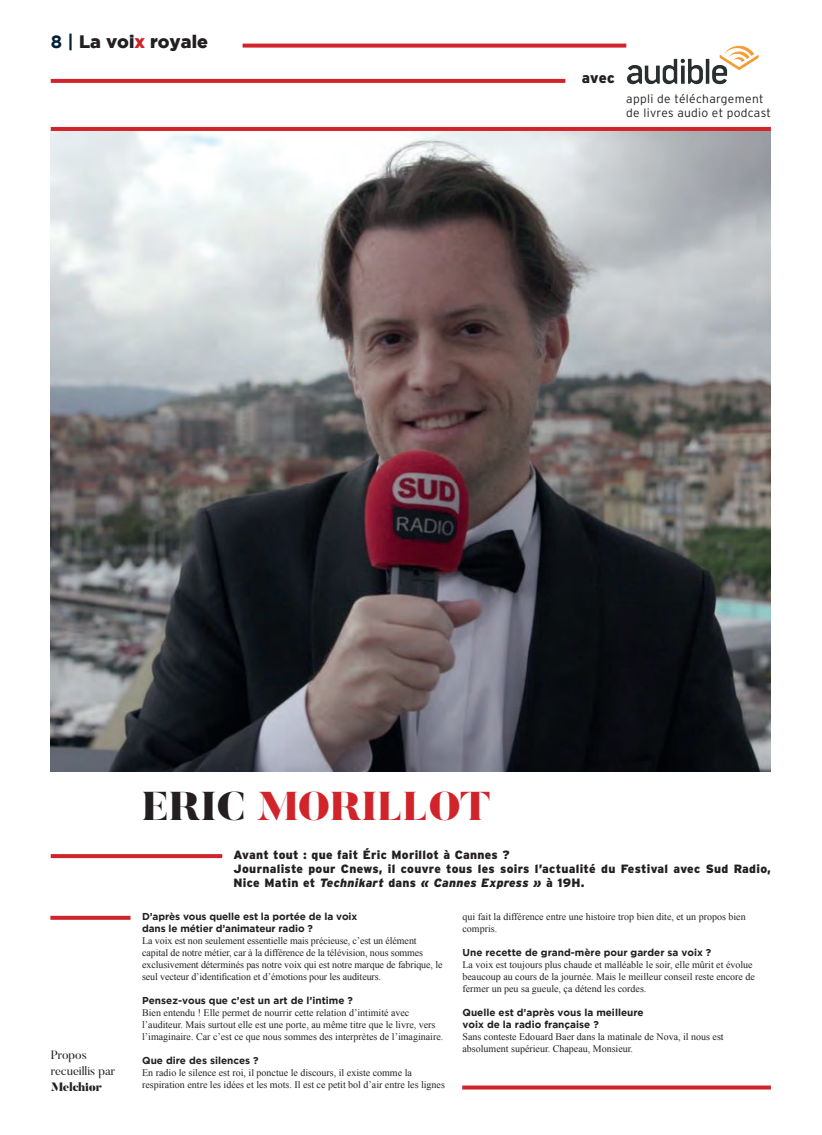
<style>
.page{position:relative;width:822px;height:1135px;background:#fff}
.page>*{position:absolute;margin:0;border:0;box-sizing:border-box;transform-origin:0 0}
.t1{font:900 40px "Butler";color:#d1232a}
.t2{font:900 18px "Gotham";color:#231f20}
.t3{font:900 14.8px "Interstate";color:#231f20}
.t4{font:900 12px/14px "Interstate";letter-spacing:.025em;color:#231f20}
.t5{font:300 12px/14px "Interstate";letter-spacing:.025em;color:#231f20}
.t6{font:12px/16px "Butler";color:#231f20}
.t7{font:900 12px "Butler";letter-spacing:-.02em;color:#231f20}
.t8{font:10px/12px "Times New Roman";color:#231f20}
.t9{font:700 10px/12px "Gotham";color:#231f20}
.s1{font-weight:700;color:#001f36}
.s2{color:#d1232a}
.s3{color:#231f20}
.s4{font-style:italic}
</style>
<div class="page">
<img style="left:51px;top:131px;width:720px;height:640px">
<svg style="left:50px;top:915px;width:80px;height:4px"></svg>
<svg style="left:462px;top:1085px;width:309px;height:4px"></svg>
<svg style="left:51px;top:854px;width:171px;height:4px"></svg>
<svg style="left:51px;top:79px;width:514px;height:4px;fill:#d1232a"></svg>
<hr style="left:51px;top:127px;width:720px;height:4px;background:#d1232a">
<svg style="left:243px;top:44px;width:383px;height:4px;fill:#d1232a"></svg>
<img style="left:626px;top:45px;width:133px;height:40px">
<h2 class="t2" style="left:51px;top:31px;width:159px"><span class="s1">8 |</span> La voi<span class="s2">x</span> royale</h2>
<h3 class="t3" style="left:582px;top:69px;width:35px">avec</h3>
<p class="t5" style="left:626px;top:92px;width:146px">appli de téléchargement de livres audio et podcast</p>
<p class="t6" style="left:51px;top:1046px;width:66px">Propos recueillis par</p>
<p class="t7" style="left:51px;top:1078px;width:53px">Melchior</p>
<h1 class="t1" style="left:142px;top:780px;width:350px"><span class="s3">ERIC</span> MORILLOT</h1>
<p class="t4" style="left:234px;top:847px;width:539px">Avant tout : que fait Éric Morillot à Cannes ?<br>Journaliste pour Cnews, il couvre tous les soirs l’actualité du Festival avec Sud Radio,<br>Nice Matin et <span class="s4">Technikart</span> dans <span class="s4">« Cannes Express »</span> à 19H.</p>
<p class="t9" style="left:142px;top:910px;width:217px">D’après vous quelle est la portée de la voix dans le métier d’animateur radio ?</p>
<p class="t8" style="left:142px;top:934px;width:302px">La voix est non seulement essentielle mais précieuse, c’est un élément capital de notre métier, car à la différence de la télévision, nous sommes exclusivement déterminés pas notre voix qui est notre marque de fabrique, le seul vecteur d’identification et d’émotions pour les auditeurs.</p>
<p class="t9" style="left:142px;top:994px;width:212px">Pensez-vous que c’est un art de l’intime ?</p>
<p class="t8" style="left:142px;top:1006px;width:303px">Bien entendu ! Elle permet de nourrir cette relation d’intimité avec l’auditeur. Mais surtout elle est une porte, au même titre que le livre, vers l’imaginaire. Car c’est ce que nous sommes des interprètes de l’imaginaire.</p>
<p class="t9" style="left:142px;top:1054px;width:118px">Que dire des silences ?</p>
<p class="t8" style="left:142px;top:1066px;width:304px">En radio le silence est roi, il ponctue le discours, il existe comme la respiration entre les idées et les mots. Il est ce petit bol d’air entre les lignes</p>
<p class="t8" style="left:462px;top:910px;width:285px">qui fait la différence entre une histoire trop bien dite, et un propos bien compris.</p>
<p class="t9" style="left:462px;top:945px;width:250px">Une recette de grand-mère pour garder sa voix ?</p>
<p class="t8" style="left:462px;top:958px;width:294px">La voix est toujours plus chaude et malléable le soir, elle mûrit et évolue beaucoup au cours de la journée. Mais le meilleur conseil reste encore de fermer un peu sa gueule, ça détend les cordes.</p>
<p class="t9" style="left:462px;top:1005px;width:183px">Quelle est d’après vous la meilleure voix de la radio française ?</p>
<p class="t8" style="left:462px;top:1030px;width:263px">Sans conteste Edouard Baer dans la matinale de Nova, il nous est absolument supérieur. Chapeau, Monsieur.</p>
</div>
